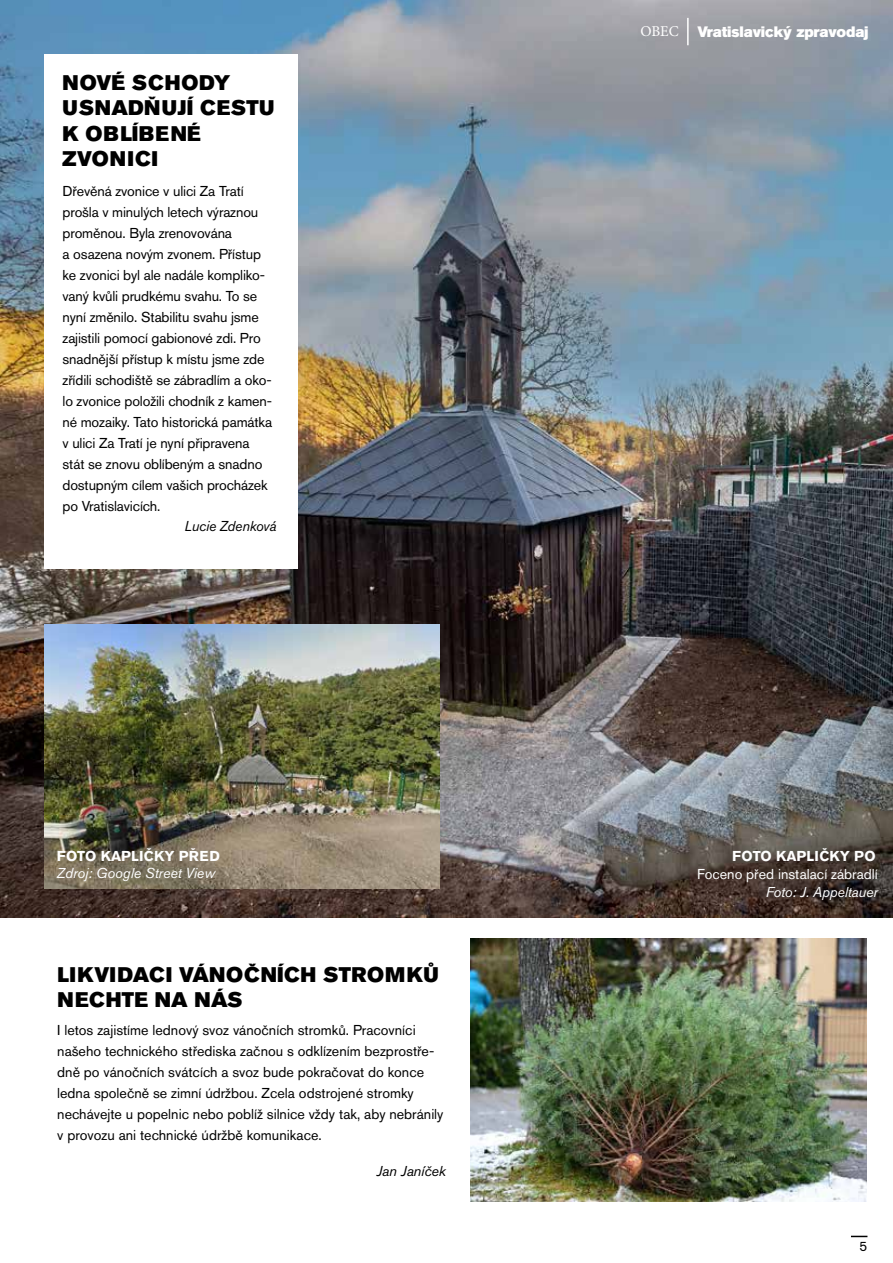
<style>
.page{position:relative;width:893px;height:1263px;background:#fff}
.page>*{position:absolute;margin:0;border:0;box-sizing:border-box;transform-origin:0 0}
.t1{font:21px/25.2px "Akzidenz Grotesk Pro Super";letter-spacing:.03em;color:#000}
.t2{font:15px "Akzidenz Grotesk Pro Super";letter-spacing:-.01em;color:#fff}
.t3{font:14.25px/21px "Akzidenz Grotesk Pro";letter-spacing:-.01em;color:#000}
.t4{font:italic 14.25px "Akzidenz Grotesk Pro";color:#fff}
.t5{font:700 14.25px "Akzidenz Grotesk Pro";letter-spacing:.01em;color:#fff}
.t6{font:14.25px "Akzidenz Grotesk Pro";color:#fff}
.t7{font:italic 14.25px "Akzidenz Grotesk Pro";letter-spacing:-.01em;color:#000}
.t8{font:13.5px "Akzidenz Grotesk Pro";color:#000}
.s1{font-family:"Minion Pro"}
</style>
<div class="page">
<img style="left:0;top:0;width:893px;height:917px">
<hr style="left:687px;top:18px;width:2px;height:27px;background:#fff">
<svg style="left:851px;top:1236px;width:16px;height:1px"></svg>
<img style="left:471px;top:938px;width:396px;height:264px">
<img style="left:44px;top:625px;width:396px;height:263px">
<div style="left:44px;top:54px;width:253px;height:515px;background:#fff"></div>
<h1 class="t1" style="left:63px;top:70px;width:213px">NOVÉ SCHODY<br>USNADŇUJÍ CESTU<br>K OBLÍBENÉ<br>ZVONICI</h1>
<p class="t3" style="left:63px;top:180px;width:211px">Dřevěná zvonice v ulici Za Tratí prošla v minulých letech výraznou proměnou. Byla zrenovována<br>a osazena novým zvonem. Přístup ke zvonici byl ale nadále kompliko&shy;vaný kvůli prudkému svahu. To se nyní změnilo. Stabilitu svahu jsme zajistili pomocí gabionové zdi. Pro snadnější přístup k místu jsme zde zřídili schodiště se zábradlím a oko&shy;lo zvonice položili chodník z kamen&shy;né mozaiky. Tato historická památka v ulici Za Tratí je nyní připravena stát se znovu oblíbeným a snadno dostupným cílem vašich procházek po Vratislavicích.</p>
<p class="t7" style="left:184px;top:516px;width:93px">Lucie Zdenková</p>
<p class="t5" style="left:57px;top:846px;width:165px">FOTO KAPLIČKY PŘED</p>
<p class="t4" style="left:57px;top:863px;width:160px">Zdroj: Google Street View</p>
<h1 class="t1" style="left:57px;top:962px;width:383px">LIKVIDACI VÁNOČNÍCH STROMKŮ<br>NECHTE NA NÁS</h1>
<p class="t3" style="left:57px;top:1020px;width:388px">I letos zajistíme lednový svoz vánočních stromků. Pracovníci našeho technického střediska začnou s odklízením bezprostře&shy;dně po vánočních svátcích a svoz bude pokračovat do konce ledna společně se zimní údržbou. Zcela odstrojené stromky nechávejte u popelnic nebo poblíž silnice vždy tak, aby nebránily v provozu ani technické údržbě komunikace.</p>
<p class="t7" style="left:376px;top:1162px;width:71px">Jan Janíček</p>
<p class="t2" style="left:640px;top:22px;width:230px"><span class="s1">OBEC</span> Vratislavický zpravodaj</p>
<p class="t5" style="left:732px;top:846px;width:145px">FOTO KAPLIČKY PO</p>
<p class="t6" style="left:697px;top:865px;width:182px">Foceno před instalací zábradlí</p>
<p class="t4" style="left:766px;top:882px;width:114px">Foto: J. Appeltauer</p>
<p class="t8" style="left:860px;top:1237px;width:9px">5</p>
</div>
